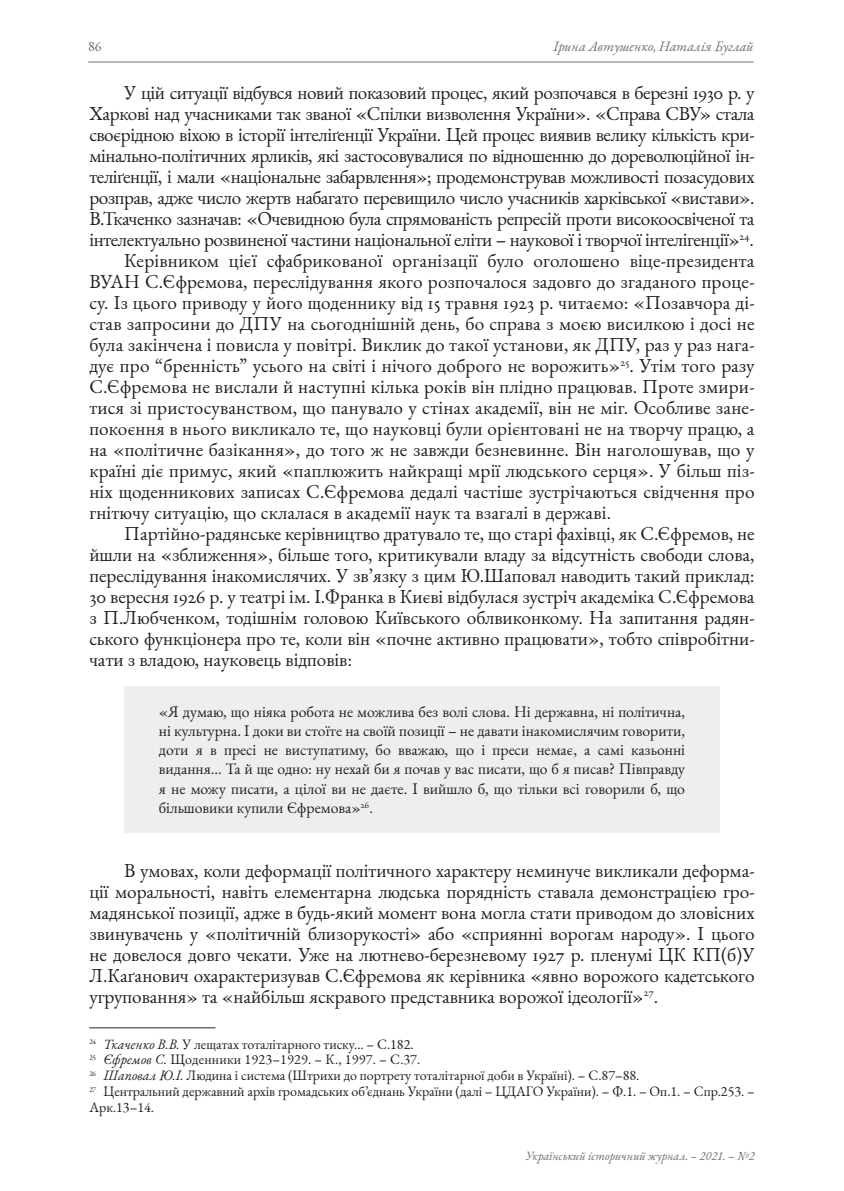
<style>
.page{position:relative;width:844px;height:1191px;background:#fff}
.page>*{position:absolute;margin:0;border:0;box-sizing:border-box;transform-origin:0 0}
.t1{font:19.25px/21px "EB Garamond";color:#231f20;text-align:justify}
.t2{font:19.25px "EB Garamond";letter-spacing:-.02em;color:#231f20}
.t3{font:15.75px/19.2px "EB Garamond";color:#231f20;text-align:justify}
.t4{font:14px/15.8px "EB Garamond";color:#231f20}
.t5{font:italic 14px "EB Garamond";color:#6c6d70}
.t6{font:14px "EB Garamond";color:#6c6d70}
.t7{font:italic 12.25px "EB Garamond";color:#6c6d70}
.s1{font-style:italic}
</style>
<div class="page">
<hr style="left:88px;top:62px;width:665px;height:1px;background:#6c6d70">
<div style="left:124px;top:686px;width:595px;height:146px;background:#eeeeef"></div>
<hr style="left:89px;top:1027px;width:126px;height:1px;background:#231f20">
<p class="t6" style="left:88px;top:37px;width:15px">86</p>
<p class="t5" style="left:553px;top:37px;width:202px">Ірина Автушенко, Наталія Буглай</p>
<p class="t2" style="left:124px;top:80px;width:632px">У цій ситуації відбувся новий показовий процес, який розпочався в березні 1930 р. у</p>
<p class="t2" style="left:89px;top:101px;width:666px">Харкові над учасниками так званої «Спілки визволення України». «Справа СВУ» стала</p>
<p class="t2" style="left:89px;top:122px;width:666px">своєрідною віхою в історії інтеліґенції України. Цей процес виявив велику кількість кри-</p>
<p class="t2" style="left:89px;top:143px;width:666px">мінально-політичних ярликів, які застосовувалися по відношенню до дореволюційної ін-</p>
<p class="t2" style="left:89px;top:164px;width:666px">теліґенції, і мали «національне забарвлення»; продемонстрував можливості позасудових</p>
<p class="t2" style="left:89px;top:185px;width:666px">розправ, адже число жертв набагато перевищило число учасників харківської «вистави».</p>
<p class="t2" style="left:89px;top:206px;width:666px">В.Ткаченко зазначав: «Очевидною була спрямованість репресій проти високоосвіченої та</p>
<p class="t2" style="left:89px;top:227px;width:666px">інтелектуально розвиненої частини національної еліти – наукової і творчої інтелігенції»<sup>24</sup>.</p>
<p class="t1" style="left:124px;top:250px;width:632px">Керівником цієї сфабрикованої організації було оголошено віце-президента</p>
<p class="t1" style="left:89px;top:271px;width:666px">ВУАН С.Єфремова, переслідування якого розпочалося задовго до згаданого проце-</p>
<p class="t1" style="left:89px;top:292px;width:666px">су. Із цього приводу у його щоденнику від 15 травня 1923 р. читаємо: «Позавчора ді-</p>
<p class="t1" style="left:89px;top:313px;width:666px">став запросини до ДПУ на сьогоднішній день, бо справа з моєю висилкою і досі не</p>
<p class="t1" style="left:89px;top:334px;width:666px">була закінчена і повисла у повітрі. Виклик до такої установи, як ДПУ, раз у раз нага-</p>
<p class="t1" style="left:89px;top:355px;width:666px">дує про “бренність” усього на світі і нічого доброго не ворожить»<sup>25</sup>. Утім того разу</p>
<p class="t1" style="left:89px;top:376px;width:666px">С.Єфремова не вислали й наступні кілька років він плідно працював. Проте змири-</p>
<p class="t1" style="left:89px;top:397px;width:666px">тися зі пристосуванством, що панувало у стінах академії, він не міг. Особливе зане-</p>
<p class="t1" style="left:89px;top:418px;width:666px">покоєння в нього викликало те, що науковці були орієнтовані не на творчу працю, а</p>
<p class="t1" style="left:89px;top:439px;width:666px">на «політичне базікання», до того ж не завжди безневинне. Він наголошував, що у</p>
<p class="t1" style="left:89px;top:460px;width:666px">країні діє примус, який «паплюжить найкращі мрії людського серця». У більш піз-</p>
<p class="t1" style="left:89px;top:481px;width:666px">ніх щоденникових записах С.Єфремова дедалі частіше зустрічаються свідчення про</p>
<p class="t1" style="left:89px;top:502px;width:523px">гнітючу ситуацію, що склалася в академії наук та взагалі в державі.</p>
<p class="t1" style="left:124px;top:523px;width:632px">Партійно-радянське керівництво дратувало те, що старі фахівці, як С.Єфремов, не</p>
<p class="t1" style="left:89px;top:544px;width:666px">йшли на «зближення», більше того, критикували владу за відсутність свободи слова,</p>
<p class="t1" style="left:89px;top:565px;width:666px">переслідування інакомислячих. У зв’язку з цим Ю.Шаповал наводить такий приклад:</p>
<p class="t1" style="left:89px;top:586px;width:666px">30 вересня 1926 р. у театрі ім. І.Франка в Києві відбулася зустріч академіка С.Єфремова</p>
<p class="t1" style="left:89px;top:607px;width:666px">з П.Любченком, тодішнім головою Київського облвиконкому. На запитання радян-</p>
<p class="t1" style="left:89px;top:628px;width:666px">ського функціонера про те, коли він «почне активно працювати», тобто співробітни-</p>
<p class="t1" style="left:89px;top:649px;width:264px">чати з владою, науковець відповів:</p>
<p class="t3" style="left:159px;top:702px;width:527px">«Я думаю, що ніяка робота не можлива без волі слова. Ні державна, ні політична, ні культурна. І доки ви стоїте на своїй позиції – не давати інакомислячим говорити, доти я в пресі не виступатиму, бо вважаю, що і преси немає, а самі казьонні видання... Та й ще одно: ну нехай би я почав у вас писати, що б я писав? Півправду я не можу писати, а цілої ви не даєте. І вийшло б, що тільки всі говорили б, що більшовики купили Єфремова»<sup>26</sup>.</p>
<p class="t1" style="left:89px;top:859px;width:666px;text-indent:35px">В умовах, коли деформації політичного характеру неминуче викликали деформа&shy;ції моральності, навіть елементарна людська порядність ставала демонстрацією гро&shy;мадянської позиції, адже в будь-який момент вона могла стати приводом до зловісних звинувачень у «політичній близорукості» або «сприянні ворогам народу». І цього не довелося довго чекати. Уже на лютнево-березневому 1927 р. пленумі ЦК КП(б)У Л.Каґанович охарактеризував С.Єфремова як керівника «явно ворожого кадетського угруповання» та «найбільш яскравого представника ворожої ідеології»<sup>27</sup>.</p>
<p class="t4" style="left:89px;top:1036px;width:666px"><sup>24</sup> <span class="s1">Ткаченко В.В.</span> У лещатах тоталітарного тиску... – С.182.<br><sup>25</sup> <span class="s1">Єфремов С.</span> Щоденники 1923–1929. – К., 1997. – С.37.<br><sup>26</sup> <span class="s1">Шаповал Ю.І.</span> Людина і система (Штрихи до портрету тоталітарної доби в Україні). – С.87–88.<br><sup>27</sup> Центральний державний архів громадських об’єднань України (далі – ЦДАГО України). – Ф.1. – Оп.1. – Спр.253. – Арк.13–14.</p>
<p class="t7" style="left:525px;top:1148px;width:230px">Український історичний журнал. – 2021. – №2</p>
</div>
